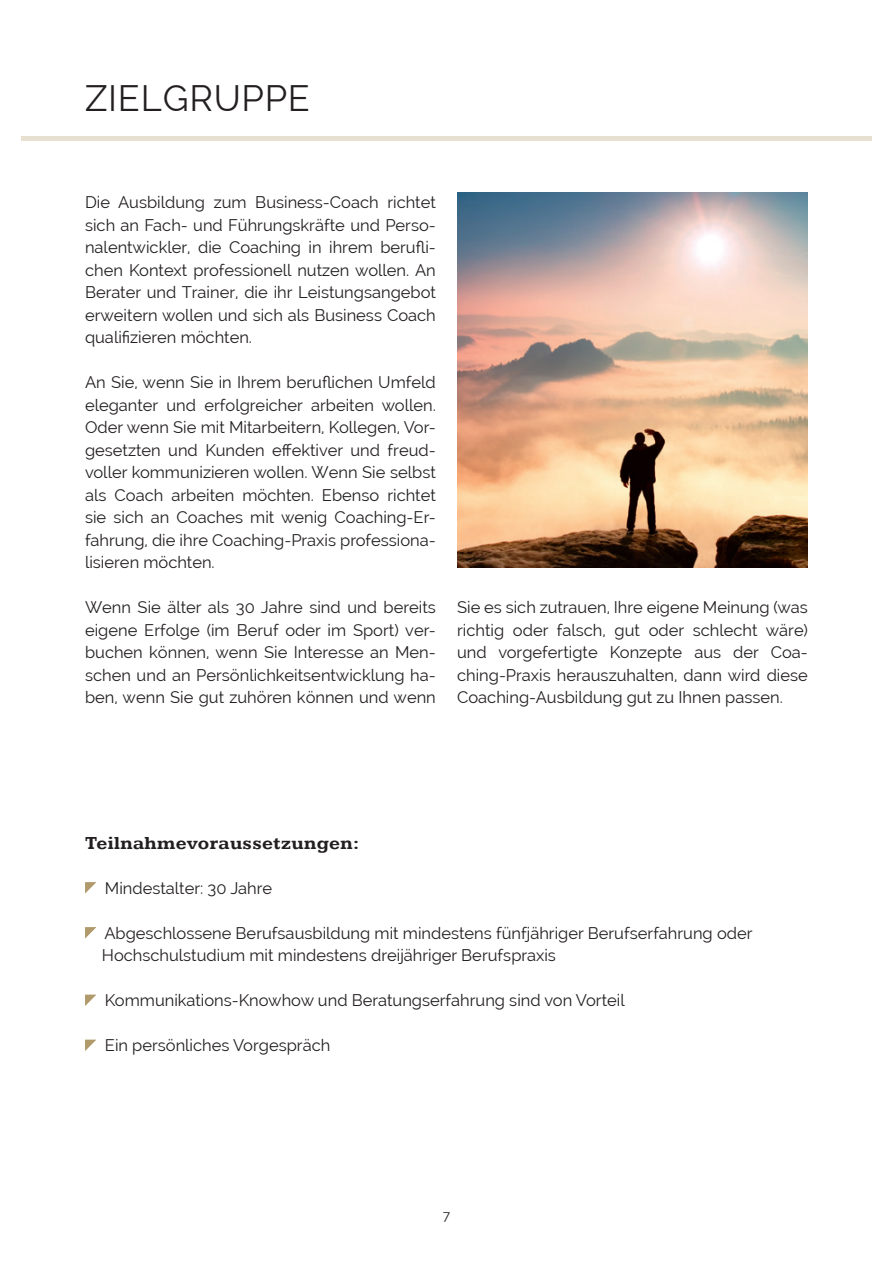
<style>
.page{position:relative;width:893px;height:1263px;background:#fff}
.page>*{position:absolute;margin:0;border:0;box-sizing:border-box;transform-origin:0 0}
.t1{font:36px "Raleway";letter-spacing:.02em;color:#231f20}
.t2{font:700 18.75px "Kameron";letter-spacing:.02em;color:#231f20}
.t3{font:16.5px/22.5px "Raleway";color:#231f20;text-align:justify}
.t4{font:13.5px "Raleway";color:#231f20}
.s1{color:#fff}
</style>
<div class="page">
<svg style="left:85px;top:882px;width:11px;height:11px"></svg>
<svg style="left:85px;top:927px;width:11px;height:11px"></svg>
<svg style="left:85px;top:994px;width:11px;height:12px"></svg>
<svg style="left:85px;top:1039px;width:11px;height:12px"></svg>
<hr style="left:21px;top:137px;width:851px;height:4px;background:#e7e0d0">
<img style="left:457px;top:193px;width:351px;height:375px">
<h1 class="t1" style="left:85px;top:77px;width:226px">Zi elgruppe</h1>
<p class="t3" style="left:85px;top:191px;width:352px">Die Ausbildung zum Business-Coach richtet sich an Fach- und Führungskräfte und Perso&shy;nalentwickler, die Coaching in ihrem berufli&shy;chen Kontext professionell nutzen wollen. An Berater und Trainer, die ihr Leistungsangebot erweitern wollen und sich als Business Coach qualifizieren möchten.</p>
<p class="t3" style="left:85px;top:371px;width:352px">An Sie, wenn Sie in Ihrem beruflichen Umfeld eleganter und erfolgreicher arbeiten wollen.<br>Oder wenn Sie mit M itarbeitern, Kollegen, Vor&shy;gesetzten und Kunden effektiver und freud&shy;voller kommunizieren wollen. Wenn Sie selbst als Coach arbeiten möchten. Ebenso richtet sie sich an Coaches mit wenig Coaching-Er&shy;fahrung, die ihre Coaching-Praxis professiona&shy;lisieren möchten.</p>
<p class="t3" style="left:85px;top:596px;width:352px">Wenn Sie älter als 30 Jahre sind und bereits eigene Erfolge (im Beruf oder im Sport) ver&shy;buchen können, wenn Sie Interesse an Men&shy;schen und an Persönlichkeitsentwicklung ha&shy;ben, wenn Sie gut zuhören können und wenn</p>
<p class="t3" style="left:457px;top:596px;width:352px">Sie es sich zutrauen, Ihre eigene Meinung (was richtig oder falsch, gut oder schlecht wäre) und vorgefertigte Konzepte aus der Coa&shy;ching-Praxis herauszuhalten, dann wird diese Coaching-Ausbildung gut zu Ihnen passen.</p>
<p class="t2" style="left:85px;top:831px;width:276px">Teilnahmevoraussetzungen:</p>
<p class="t3" style="left:105px;top:876px;width:169px">M indestalter: 30 Jahre</p>
<p class="t3" style="left:104px;top:921px;width:650px">Abgeschlossene Berufsausbildung mit mindestens fünfjähriger Berufserfahrung oder</p>
<p class="t3" style="left:85px;top:944px;width:472px"><span class="s1">■</span> Hochschulstudium mit mindestens dreijähriger Berufspraxis</p>
<p class="t3" style="left:105px;top:989px;width:521px">Kommunikations-Knowhow und Beratungserfahrung sind von Vorteil</p>
<p class="t3" style="left:105px;top:1034px;width:227px">Ein persönliches Vorgespräch</p>
<p class="t4" style="left:443px;top:1208px;width:9px">7</p>
</div>
